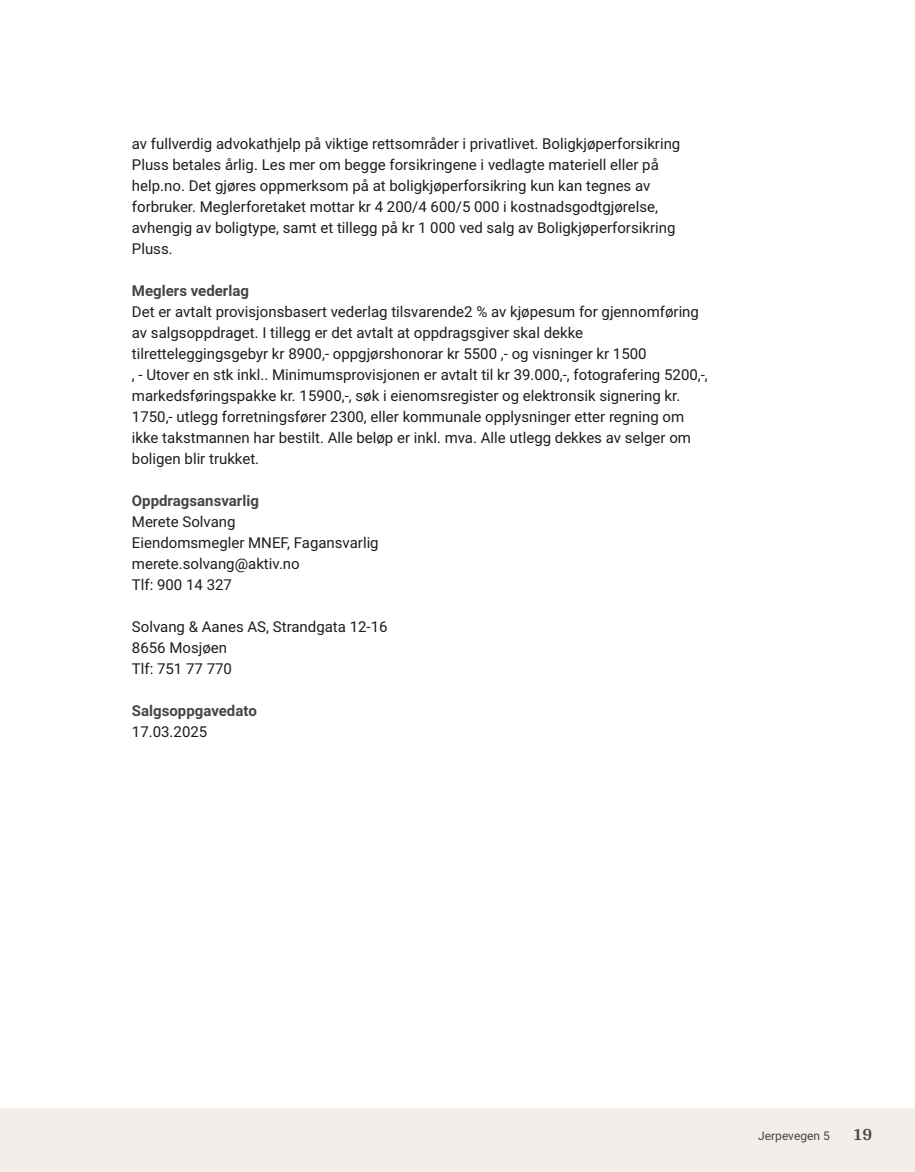
<style>
.page{position:relative;width:915px;height:1172px;background:#fff}
.page>*{position:absolute;margin:0;border:0;box-sizing:border-box;transform-origin:0 0}
.t1{font:700 18px "Arya";color:#414749}
.t2{font:15px/21px "Roboto Vitec";color:#1d1d1b}
.t3{font:700 15px "Roboto Vitec";color:#414749}
.t4{font:12px "Roboto Vitec";color:#414749}
</style>
<div class="page">
<div style="left:0;top:1108px;width:914px;height:64px;background:#f2eeea"></div>
<p class="t2" style="left:132px;top:132px;width:549px">av fullverdig advokathjelp på viktige rettsområder i privatlivet. Boligkjøperforsikring Pluss betales årlig. Les mer om begge forsikringene i vedlagte materiell eller på help.no. Det gjøres oppmerksom på at boligkjøperforsikring kun kan tegnes av forbruker. Meglerforetaket mottar kr 4 200/ 4 600/ 5 000 i kostnadsgodtgjørelse, avhengig av boligtype, samt et tillegg på kr 1 000 ved salg av Boligkjøperforsikring Pluss.</p>
<p class="t3" style="left:132px;top:280px;width:119px">Meglers vederlag</p>
<p class="t2" style="left:132px;top:300px;width:577px">Det er avtalt provisjonsbasert vederlag tilsvarende2 % av kjøpesum for gjennomføring av salgsoppdraget. I tillegg er det avtalt at oppdragsgiver skal dekke tilretteleggingsgebyr kr 8900,‑ oppgjørshonorar kr 5500 ,‑ og visninger kr 1500<br>, ‑ Utover en stk inkl.. Minimumsprovisjonen er avtalt til kr 39.000,‑, fotografering 5200,‑, markedsføringspakke kr. 15900,‑, søk i eienomsregister og elektronsik signering kr.<br>1750,‑ utlegg forretningsfører 2300, eller kommunale opplysninger etter regning om ikke takstmannen har bestilt. Alle beløp er inkl. mva. Alle utlegg dekkes av selger om boligen blir trukket.</p>
<p class="t3" style="left:132px;top:490px;width:128px">Oppdragsansvarlig</p>
<p class="t2" style="left:132px;top:510px;width:248px">Merete Solvang<br>Eiendomsmegler MNEF, Fagansvarlig merete.solvang@aktiv.no<br>Tlf: 900 14 327</p>
<p class="t2" style="left:132px;top:615px;width:257px">Solvang &amp; Aanes AS, Strandgata 12‑16<br>8656 Mosjøen<br>Tlf: 751 77 770</p>
<p class="t3" style="left:132px;top:700px;width:126px">Salgsoppgavedato</p>
<p class="t2" style="left:132px;top:720px;width:77px">17.03.2025</p>
<p class="t4" style="left:758px;top:1127px;width:73px">Jerpevegen 5</p>
<p class="t1" style="left:852px;top:1123px;width:21px">19</p>
</div>
